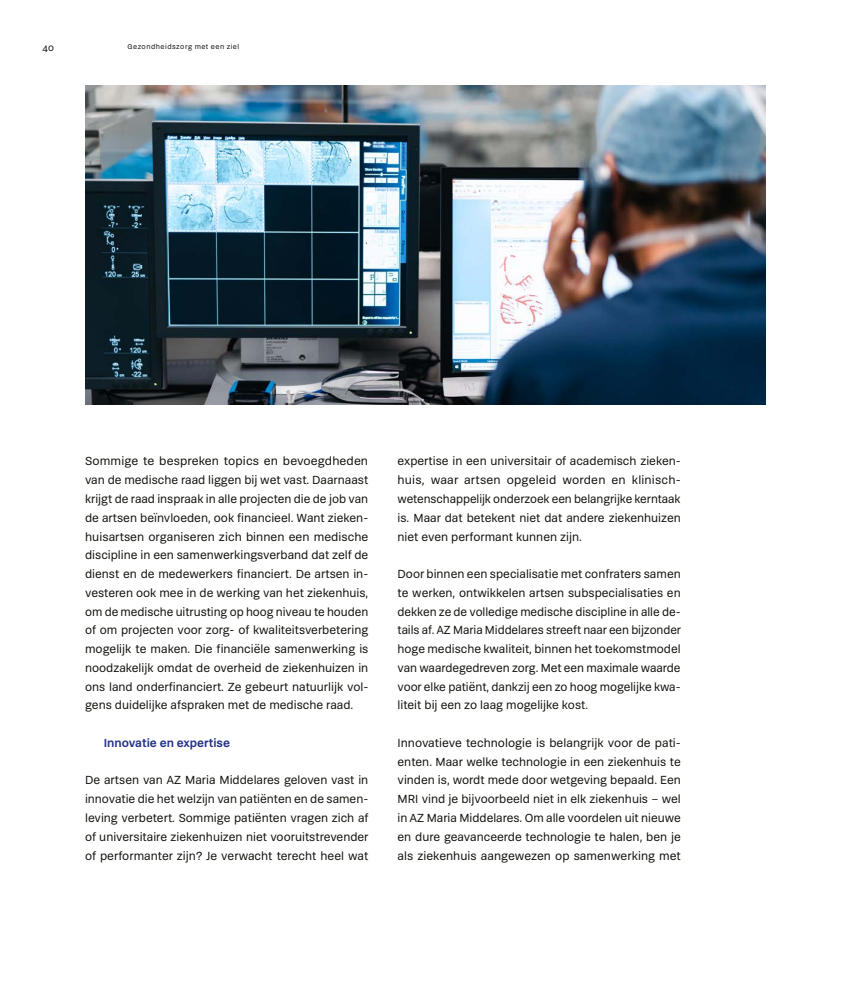
<style>
.page{position:relative;width:851px;height:993px;background:#fff}
.page>*{position:absolute;margin:0;border:0;box-sizing:border-box;transform-origin:0 0}
.t1{font:12.5px/18.8px "Brenner Sans Std";color:#12120d;text-align:justify}
.t2{font:500 12.5px "Brenner Sans Std";color:#23318a}
.t3{font:10px "Brenner Sans Std";color:#12120d}
.t4{font:7.5px "Brenner Sans Std";letter-spacing:.065em;color:#12120d}
</style>
<div class="page">
<img style="left:85px;top:85px;width:680px;height:319px">
<p class="t3" style="left:43px;top:41px;width:13px">40</p>
<p class="t4" style="left:128px;top:41px;width:113px">Gezondheidszorg met een ziel</p>
<p class="t1" style="left:85px;top:451px;width:285px">Sommige te bespreken topics en bevoegdheden van de medische raad liggen bij wet vast. Daarnaast krijgt de raad inspraak in alle projecten die de job van de artsen beïnvloeden, ook financieel. Want zieken&shy;huisartsen organiseren zich binnen een medische discipline in een samenwerkingsverband dat zelf de dienst en de medewerkers financiert. De artsen in&shy;vesteren ook mee in de werking van het ziekenhuis, om de medische uitrusting op hoog niveau te houden of om projecten voor zorg- of kwaliteitsverbetering mogelijk te maken. Die financiële samenwerking is noodzakelijk omdat de overheid de ziekenhuizen in ons land onderfinanciert. Ze gebeurt natuurlijk vol&shy;gens duidelijke afspraken met de medische raad.</p>
<p class="t2" style="left:104px;top:734px;width:128px">Innovatie en expertise</p>
<p class="t1" style="left:85px;top:770px;width:285px">De artsen van AZ Maria Middelares geloven vast in innovatie die het welzijn van patiënten en de samen&shy;leving verbetert. Sommige patiënten vragen zich af of universitaire ziekenhuizen niet vooruitstrevender of performanter zijn? Je verwacht terecht heel wat</p>
<p class="t1" style="left:397px;top:451px;width:285px;text-align:left">expertise in een universitair of academisch zieken&shy;huis, waar artsen opgeleid worden en klinisch&shy;wetenschappelijk onderzoek een belangrijke kerntaak is. Maar dat betekent niet dat andere ziekenhuizen niet even performant kunnen zijn.</p>
<p class="t1" style="left:397px;top:564px;width:285px">Door binnen een specialisatie met confraters samen te werken, ontwikkelen artsen subspecialisaties en dekken ze de volledige medische discipline in alle de&shy;tails af. AZ Maria Middelares streeft naar een bijzonder hoge medische kwaliteit, binnen het toekomstmodel van waardegedreven zorg. Met een maximale waarde voor elke patiënt, dankzij een zo hoog mogelijke kwa&shy;liteit bij een zo laag mogelijke kost.</p>
<p class="t1" style="left:397px;top:732px;width:285px">Innovatieve technologie is belangrijk voor de pati&shy;ënten. Maar welke technologie in een ziekenhuis te vinden is, wordt mede door wetgeving bepaald. Een MRI vind je bijvoorbeeld niet in elk ziekenhuis – wel in AZ Maria Middelares. Om alle voordelen uit nieuwe en dure geavanceerde technologie te halen, ben je als ziekenhuis aangewezen op samenwerking met</p>
</div>
